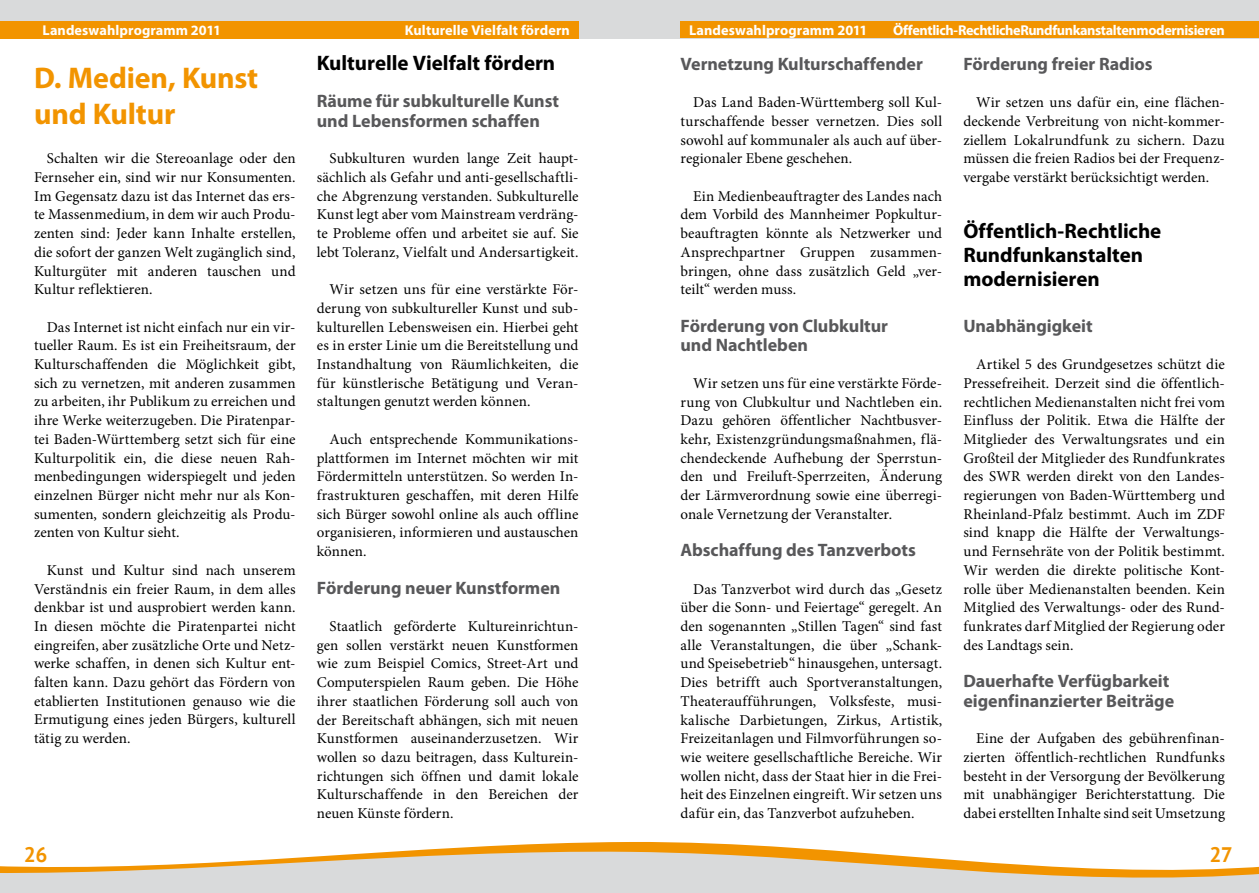
<style>
.page{position:relative;width:1259px;height:893px;background:#fff}
.page>*{position:absolute;margin:0;border:0;box-sizing:border-box;transform-origin:0 0}
.t1{font:700 30px/36px "Myriad Pro";letter-spacing:-.005em;color:#f29400}
.t2{font:700 21px/24px "Myriad Pro";letter-spacing:-.005em;color:#000}
.t3{font:700 21px "PT Sans";color:#f29400}
.t4{font:700 18px/19.5px "Myriad Pro";letter-spacing:-.005em;color:#58585a}
.t5{font:15px/18.8px "Minion Pro";color:#000;text-align:justify}
.t6{font:700 14.25px "Myriad Pro";color:#fff}
.t7{font:700 14.25px "Myriad Pro";letter-spacing:-.03em;color:#fff}
</style>
<div class="page">
<div style="left:0;top:0;width:629px;height:38px;background:#d9dadb"></div>
<div style="left:0;top:21px;width:578px;height:17px;background:#f29400"></div>
<svg style="left:0;top:842px;width:1259px;height:51px"></svg>
<div style="left:629px;top:0;width:630px;height:38px;background:#d9dadb"></div>
<div style="left:680px;top:21px;width:579px;height:17px;background:#f29400"></div>
<p class="t6" style="left:43px;top:21px;width:180px">Landeswahlprogramm 2011</p>
<p class="t6" style="left:405px;top:21px;width:166px">Kulturelle Vielfalt fördern</p>
<h1 class="t1" style="left:34px;top:59px;width:226px">D. Medien, Kunst und Kultur</h1>
<p class="t5" style="left:34px;top:149px;width:263px;text-indent:13px">Schalten wir die Stereoanlage oder den Fernseher ein, sind wir nur Konsumenten.<br>Im Gegensatz dazu ist das Internet das ers&shy;te Massenmedium, in dem wir auch Produ&shy;zenten sind: Jeder kann Inhalte erstellen, die sofort der ganzen Welt zugänglich sind, Kulturgüter mit anderen tauschen und Kultur reflektieren.</p>
<p class="t5" style="left:34px;top:318px;width:263px;text-indent:13px">Das Internet ist nicht einfach nur ein vir&shy;tueller Raum. Es ist ein Freiheitsraum, der Kulturschaffenden die Möglichkeit gibt, sich zu vernetzen, mit anderen zusammen zu arbeiten, ihr Publikum zu erreichen und ihre Werke weiterzugeben. Die Piratenpar&shy;tei Baden-Württemberg setzt sich für eine Kulturpolitik ein, die diese neuen Rah&shy;menbedingungen widerspiegelt und jeden einzelnen Bürger nicht mehr nur als Kon&shy;sumenten, sondern gleichzeitig als Produ&shy;zenten von Kultur sieht.</p>
<p class="t5" style="left:34px;top:561px;width:263px;text-indent:13px">Kunst und Kultur sind nach unserem Verständnis ein freier Raum, in dem alles denkbar ist und ausprobiert werden kann.<br>In diesen möchte die Piratenpartei nicht eingreifen, aber zusätzliche Orte und Netz&shy;werke schaffen, in denen sich Kultur ent&shy;falten kann. Dazu gehört das Fördern von etablierten Institutionen genauso wie die Ermutigung eines jeden Bürgers, kulturell tätig zu werden.</p>
<h2 class="t3" style="left:24px;top:844px;width:26px">26</h2>
<h2 class="t2" style="left:317px;top:50px;width:240px">Kulturelle Vielfalt fördern</h2>
<p class="t4" style="left:317px;top:91px;width:244px">Räume für subkulturelle Kunst und Lebensformen schaffen</p>
<p class="t5" style="left:317px;top:149px;width:263px;text-indent:13px">Subkulturen wurden lange Zeit haupt&shy;sächlich als Gefahr und anti-gesellschaftli&shy;che Abgrenzung verstanden. Subkulturelle Kunst legt aber vom Mainstream verdräng&shy;te Probleme offen und arbeitet sie auf. Sie lebt Toleranz, Vielfalt und Andersartigkeit.</p>
<p class="t5" style="left:317px;top:280px;width:263px;text-indent:13px">Wir setzen uns für eine verstärkte För&shy;derung von subkultureller Kunst und sub&shy;kulturellen Lebensweisen ein. Hierbei geht es in erster Linie um die Bereitstellung und Instandhaltung von Räumlichkeiten, die für künstlerische Betätigung und Veran&shy;staltungen genutzt werden können.</p>
<p class="t5" style="left:317px;top:430px;width:263px;text-indent:13px">Auch entsprechende Kommunikations&shy;plattformen im Internet möchten wir mit Fördermitteln unterstützen. So werden In&shy;frastrukturen geschaffen, mit deren Hilfe sich Bürger sowohl online als auch offline organisieren, informieren und austauschen können.</p>
<p class="t4" style="left:317px;top:577px;width:245px">Förderung neuer Kunstformen</p>
<p class="t5" style="left:317px;top:617px;width:263px;text-indent:13px">Staatlich geförderte Kultureinrichtun&shy;gen sollen verstärkt neuen Kunstformen wie zum Beispiel Comics, Street-Art und Computerspielen Raum geben. Die Höhe ihrer staatlichen Förderung soll auch von der Bereitschaft abhängen, sich mit neuen Kunstformen auseinanderzusetzen. Wir wollen so dazu beitragen, dass Kulturein&shy;richtungen sich öffnen und damit lokale Kulturschaffende in den Bereichen der neuen Künste fördern.</p>
<p class="t6" style="left:689px;top:21px;width:180px">Landeswahlprogramm 2011</p>
<p class="t7" style="left:893px;top:21px;width:333px">Öffentlich-Rechtliche Rundfunkanstalten modernisieren</p>
<p class="t4" style="left:680px;top:53px;width:244px">Vernetzung Kulturschaffender</p>
<p class="t5" style="left:680px;top:93px;width:263px;text-indent:13px">Das Land Baden-Württemberg soll Kul&shy;turschaffende besser vernetzen. Dies soll sowohl auf kommunaler als auch auf über&shy;regionaler Ebene geschehen.</p>
<p class="t5" style="left:680px;top:187px;width:263px;text-indent:13px">Ein Medienbeauftragter des Landes nach dem Vorbild des Mannheimer Popkultur&shy;beauftragten könnte als Netzwerker und Ansprechpartner Gruppen zusammen&shy;bringen, ohne dass zusätzlich Geld „ver&shy;teilt“ werden muss.</p>
<p class="t4" style="left:680px;top:315px;width:209px">Förderung von Clubkultur und Nachtleben</p>
<p class="t5" style="left:680px;top:374px;width:263px;text-indent:13px">Wir setzen uns für eine verstärkte Förde&shy;rung von Clubkultur und Nachtleben ein.<br>Dazu gehören öffentlicher Nachtbusver&shy;kehr, Existenzgründungsmaßnahmen, flä&shy;chendeckende Aufhebung der Sperrstun&shy;den und Freiluft-Sperrzeiten, Änderung der Lärmverordnung sowie eine überregi&shy;onale Vernetzung der Veranstalter.</p>
<p class="t4" style="left:680px;top:540px;width:237px">Abschaffung des Tanzverbots</p>
<p class="t5" style="left:680px;top:579px;width:263px;text-indent:13px">Das Tanzverbot wird durch das „Gesetz über die Sonn- und Feiertage“ geregelt. An den sogenannten „Stillen Tagen“ sind fast alle Veranstaltungen, die über „Schank&shy;und Speisebetrieb“ hinausgehen, untersagt.<br>Dies betrifft auch Sportveranstaltungen, Theateraufführungen, Volksfeste, musi&shy;kalische Darbietungen, Zirkus, Artistik, Freizeitanlagen und Filmvorführungen so&shy;wie weitere gesellschaftliche Bereiche. Wir wollen nicht, dass der Staat hier in die Frei&shy;heit des Einzelnen eingreift. Wir setzen uns dafür ein, das Tanzverbot aufzuheben.</p>
<p class="t4" style="left:963px;top:53px;width:191px">Förderung freier Radios</p>
<p class="t5" style="left:963px;top:93px;width:263px;text-indent:13px">Wir setzen uns dafür ein, eine flächen&shy;deckende Verbreitung von nicht-kommer&shy;ziellem Lokalrundfunk zu sichern. Dazu müssen die freien Radios bei der Frequenz&shy;vergabe verstärkt berücksichtigt werden.</p>
<h2 class="t2" style="left:963px;top:218px;width:199px">Öffentlich-Rechtliche<br>Rundfunkanstalten modernisieren</h2>
<p class="t4" style="left:963px;top:315px;width:131px">Unabhängigkeit</p>
<p class="t5" style="left:963px;top:355px;width:263px;text-indent:13px">Artikel 5 des Grundgesetzes schützt die Pressefreiheit. Derzeit sind die öffentlich&shy;rechtlichen Medienanstalten nicht frei vom Einfluss der Politik. Etwa die Hälfte der Mitglieder des Verwaltungsrates und ein Großteil der Mitglieder des Rundfunkrates des SWR werden direkt von den Landes&shy;regierungen von Baden-Württemberg und Rheinland-Pfalz bestimmt. Auch im ZDF sind knapp die Hälfte der Verwaltungs&shy;und Fernsehräte von der Politik bestimmt.<br>Wir werden die direkte politische Kont&shy;rolle über Medienanstalten beenden. Kein Mitglied des Verwaltungs- oder des Rund&shy;funkrates darf Mitglied der Regierung oder des Landtags sein.</p>
<p class="t4" style="left:963px;top:671px;width:212px">Dauerhafte Verfügbarkeit eigenfinanzierter Beiträge</p>
<p class="t5" style="left:963px;top:729px;width:263px;text-indent:13px">Eine der Aufgaben des gebührenfinan&shy;zierten öffentlich-rechtlichen Rundfunks besteht in der Versorgung der Bevölkerung mit unabhängiger Berichterstattung. Die dabei erstellten Inhalte sind seit Umsetzung</p>
<h2 class="t3" style="left:1209px;top:844px;width:26px">27</h2>
</div>
